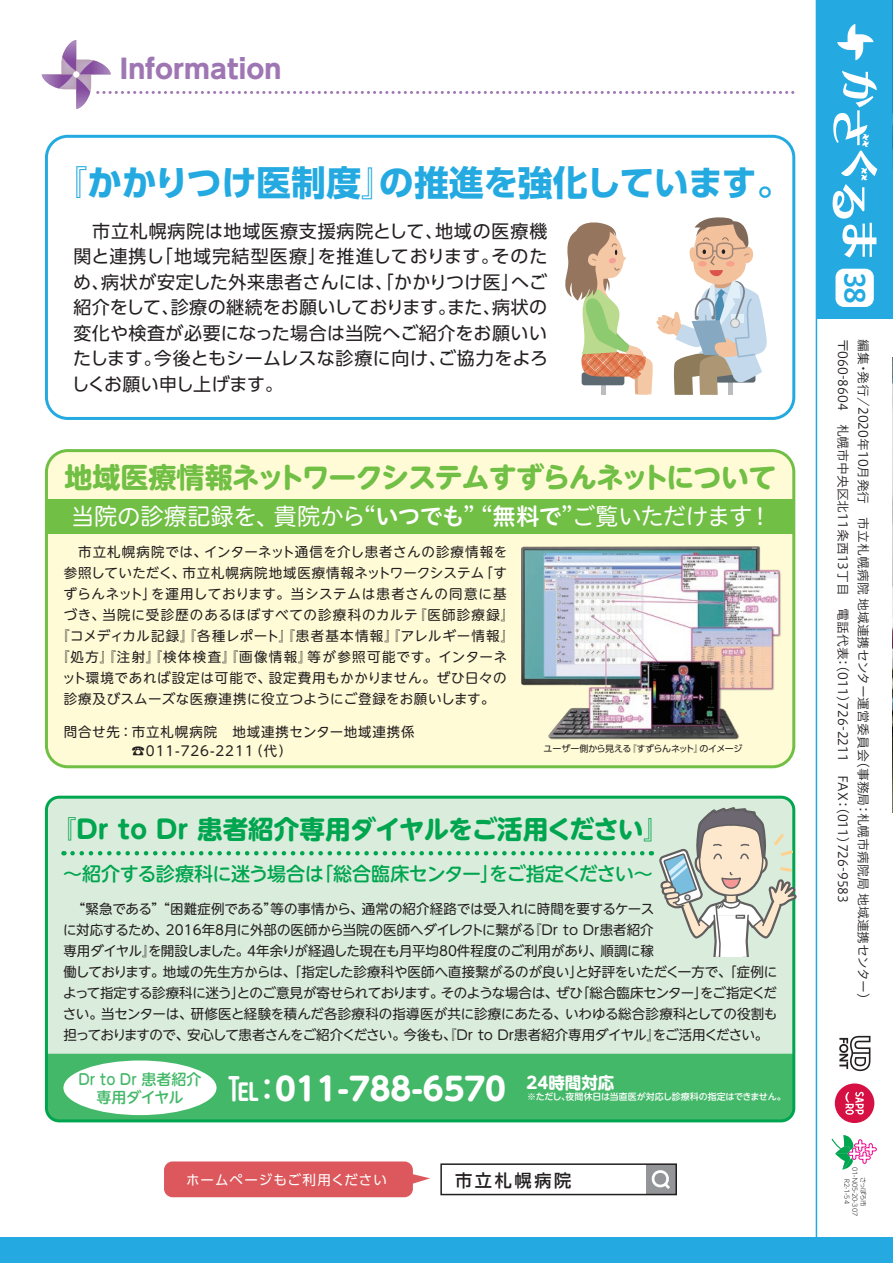
<style>
.page{position:relative;width:893px;height:1263px;background:#fff}
.page>*{position:absolute;margin:0;border:0;box-sizing:border-box;transform-origin:0 0}
.t1{font:700 34.95px "UD Shin Go Pro";letter-spacing:-.01em;color:#24aae1}
.t2{font:700 31.5px "UD Shin M Go Pro";color:#fff}
.t3{font:700 28.05px "UD Shin M Go Pro";letter-spacing:-.04em;color:#71bf44}
.t4{font:27.6px "Hiragino UD Sans R Std W6";color:#24aae1}
.t5{font:700 26.55px "UD Shin Go Pro";color:#9e76b3}
.t6{font:700 25.5px "UD Shin M Go Pro";color:#00a54f}
.t7{font:23.4px "Hiragino UD Sans R Std N W4";letter-spacing:-.02em;color:#fff}
.t8{font:500 19.05px "UD Shin M Go Pro";letter-spacing:-.025em;color:#00a54f}
.t9{font:18px/25.5px "UD Shin Go Pro";letter-spacing:.02em;color:#231f20;text-align:justify}
.t10{font:500 17.25px "UD Shin Go Pro";letter-spacing:.15em;color:#231f20}
.t11{font:500 15px/18px "UD Shin M Go Pro";color:#44b869;text-align:center;scale:.9 1}
.t12{font:13.5px/21px "UD Shin M Go Pro";color:#231f20}
.t13{font:13.5px "UD Shin M Go Pro";letter-spacing:.07em;color:#231f20}
.t14{font:13.5px "UD Shin M Go Pro";letter-spacing:.055em;color:#231f20}
.t15{font:13.5px "UD Shin M Go Pro";letter-spacing:.04em;color:#231f20}
.t16{font:13.5px/19.5px "UD Shin M Go Pro";letter-spacing:.065em;color:#231f20}
.t17{font:13.5px "UD Shin M Go Pro";letter-spacing:.105em;color:#231f20}
.t18{font:13.5px "UD Shin M Go Pro";letter-spacing:.025em;color:#231f20}
.t19{font:13.5px "UD Shin Go Pro";letter-spacing:.075em;color:#fff}
.t20{font:12.9px/20.2px "Hiragino UD Sans Std N W3";color:#231f20}
.t21{font:500 9px "UD Shin M Go Pro";letter-spacing:-.02em;color:#fff}
.t22{font:9px "UD Shin Go Pro";letter-spacing:-.035em;color:#231f20}
.t23{font:300 6.45px/8.2px "UD Shin Go Pro";color:#231f20;text-align:center}
.s1{font-family:"Hiragino UD Sans R Std N W6"}
.s2{font-weight:500}
</style>
<div class="page">
<div style="left:816px;top:0;width:77px;height:319px;background:#24aae1"></div>
<svg style="left:837px;top:24px;width:36px;height:36px"></svg>
<svg style="left:42px;top:40px;width:752px;height:69px"></svg>
<div style="left:73px;top:71px;width:6px;height:7px;background:#fff;border-radius:50%"></div>
<div style="left:835px;top:269px;width:39px;height:38px;background:#fff;border-radius:9px"></div>
<svg style="left:892px;top:0;width:1px;height:170px"></svg>
<img style="left:892px;top:357px;width:1px;height:455px">
<hr style="left:816px;top:0;width:1px;height:1237px;background:#24aae1">
<svg style="left:831px;top:1135px;width:46px;height:34px"></svg>
<svg style="left:839px;top:1036px;width:31px;height:35px"></svg>
<div style="left:835px;top:1083px;width:39px;height:40px;background:#d71043;border-radius:50%"></div>
<svg style="left:845px;top:1092px;width:19px;height:23px"></svg>
<svg style="left:833px;top:71px;width:44px;height:187px"></svg>
<div style="left:646px;top:1164px;width:30px;height:30px;background:#939598"></div>
<div style="left:440px;top:1163px;width:237px;height:32px;border:2px solid #231f20"></div>
<svg style="left:651px;top:1170px;width:19px;height:19px"></svg>
<svg style="left:164px;top:1161px;width:266px;height:36px;background:#de6467"></svg>
<hr style="left:892px;top:1054px;width:1px;height:183px;background:#b1e2f9">
<div style="left:0;top:1237px;width:893px;height:26px;background:#24aae1"></div>
<div style="left:46px;top:451px;width:748px;height:316px;background:#fffbd6;border-radius:21px"></div>
<div style="left:45px;top:449px;width:750px;height:319px;border:3px solid #71bf44;border-radius:21px"></div>
<div style="left:46px;top:797px;width:748px;height:324px;background:#daecdb;border-radius:13px"></div>
<div style="left:46px;top:1054px;width:748px;height:67px;background:#44b869"></div>
<div style="left:45px;top:796px;width:750px;height:326px;border:3px solid #00a54f;border-radius:13px"></div>
<div style="left:45px;top:135px;width:750px;height:285px;border:3px solid #24aae1;border-radius:21px"></div>
<svg style="left:72px;top:805px;width:725px;height:152px"></svg>
<div style="left:63px;top:1060px;width:154px;height:55px;background:#fff;border-radius:50%"></div>
<svg style="left:565px;top:217px;width:202px;height:178px"></svg>
<div style="left:46px;top:499px;width:748px;height:34px;background:#71bf44"></div>
<img style="left:521px;top:546px;width:260px;height:194px">
<h3 class="t5" style="left:120px;top:48px;width:163px">Information</h3>
<h1 class="t1" style="left:52px;top:154px;width:741px">『かかりつけ医制度』の推進を強化しています。</h1>
<h3 class="t9" style="left:72px;top:217px;width:478px">　市立札幌病院は地域医療支援病院として、地域の医療機関と連携し「地域完結型医療」を推進しております。そのため、病状が安定した外来患者さんには、「かかりつけ医」へご紹介をして、診療の継続をお願いしております。また、病状の変化や検査が必要になった場合は当院へご紹介をお願いいたします。今後ともシームレスな診療に向け、ご協力をよろしくお願い申し上げます。</h3>
<h3 class="t3" style="left:64px;top:454px;width:713px">地域医療情報ネットワークシステムすずらんネットについて</h3>
<h3 class="t7" style="left:71px;top:499px;width:702px">当院の診療記録を、貴院から“<span class="s1">いつでも</span>” “<span class="s1">無料で</span>”ご覧いただけます！</h3>
<p class="t15" style="left:64px;top:541px;width:445px">　市立札幌病院では、インターネット通信を介し患者さんの診療情報を</p>
<p class="t18" style="left:64px;top:562px;width:445px">参照していただく、市立札幌病院地域医療情報ネットワークシステム「す</p>
<p class="t14" style="left:63px;top:583px;width:445px">ずらんネット」を運用しております。当システムは患者さんの同意に基</p>
<p class="t13" style="left:64px;top:604px;width:452px">づき、当院に受診歴のあるほぼすべての診療科のカルテ『医師診療録』</p>
<p class="t13" style="left:56px;top:625px;width:460px">『コメディカル記録』『各種レポート』『患者基本情報』『アレルギー情報』</p>
<p class="t17" style="left:56px;top:646px;width:453px">『処方』『注射』『検体検査』『画像情報』等が参照可能です。インターネ</p>
<p class="t14" style="left:62px;top:667px;width:446px">ット環境であれば設定は可能で、設定費用もかかりません。ぜひ日々の</p>
<p class="t15" style="left:64px;top:688px;width:433px">診療及びスムーズな医療連携に役立つようにご登録をお願いします。</p>
<p class="t16" style="left:64px;top:721px;width:353px">問合せ先：市立札幌病院　地域連携センター地域連携係　　　　 ☎011-726-2211（代）</p>
<p class="t22" style="left:544px;top:741px;width:200px">ユーザー側から見える『すずらんネット』のイメージ</p>
<h3 class="t6" style="left:51px;top:809px;width:620px">『Dr to Dr 患者紹介専用ダイヤルをご活用ください』</h3>
<h3 class="t8" style="left:63px;top:858px;width:591px">～紹介する診療科に迷う場合は「総合臨床センター」をご指定ください～</h3>
<p class="t12" style="left:63px;top:897px;width:716px;text-indent:9px">“緊急である”“困難症例である”等の事情から、通常の紹介経路では受入れに時間を要するケース<br>に対応するため、2016年8月に外部の医師から当院の医師へダイレクトに繋がる『Dr to Dr患者紹介<br>専用ダイヤル』を開設しました。4年余りが経過した現在も月平均80件程度のご利用があり、順調に稼<br>働しております。地域の先生方からは、「指定した診療科や医師へ直接繋がるのが良い」と好評をいただく一方で、「症例によって指定する診療科に迷う」とのご意見が寄せられております。そのような場合は、ぜひ「総合臨床センター」をご指定ください。当センターは、研修医と経験を積んだ各診療科の指導医が共に診療にあたる、いわゆる総合診療科としての役割も担っておりますので、安心して患者さんをご紹介ください。今後も、『Dr to Dr患者紹介専用ダイヤル』をご活用ください。</p>
<p class="t11" style="left:79px;top:1070px;width:138px">Dr to Dr 患者紹介専用ダイヤル</p>
<h2 class="t2" style="left:228px;top:1063px;width:388px"><span class="s2">℡：</span>011-788-6570 <sup>24時間対応</sup></h2>
<p class="t21" style="left:527px;top:1089px;width:260px">※ただし、夜間休日は当直医が対応し診療科の指定はできません。</p>
<p class="t19" style="left:186px;top:1169px;width:202px">ホームページもご利用ください</p>
<p class="t10" style="left:455px;top:1166px;width:118px">市立札幌病院</p>
<h3 class="t4" style="left:876px;top:272px;width:33px;rotate:90deg">38</h3>
<p class="t20" style="left:874px;top:339px;width:668px;rotate:90deg">編集・発行／2020年10月発行　市立札幌病院 地域連携センター運営委員会（事務局：札幌市病院局 地域連携センター）〒060-8604　札幌市中央区北11条西13丁目　電話代表：（011）726-2211　FAX：（011）726-9583</p>
<p class="t23" style="left:868px;top:1167px;width:51px;rotate:90deg">さっぽろ市<br>01-Ｎ05-20-307<br>R2-1-54</p>
</div>
